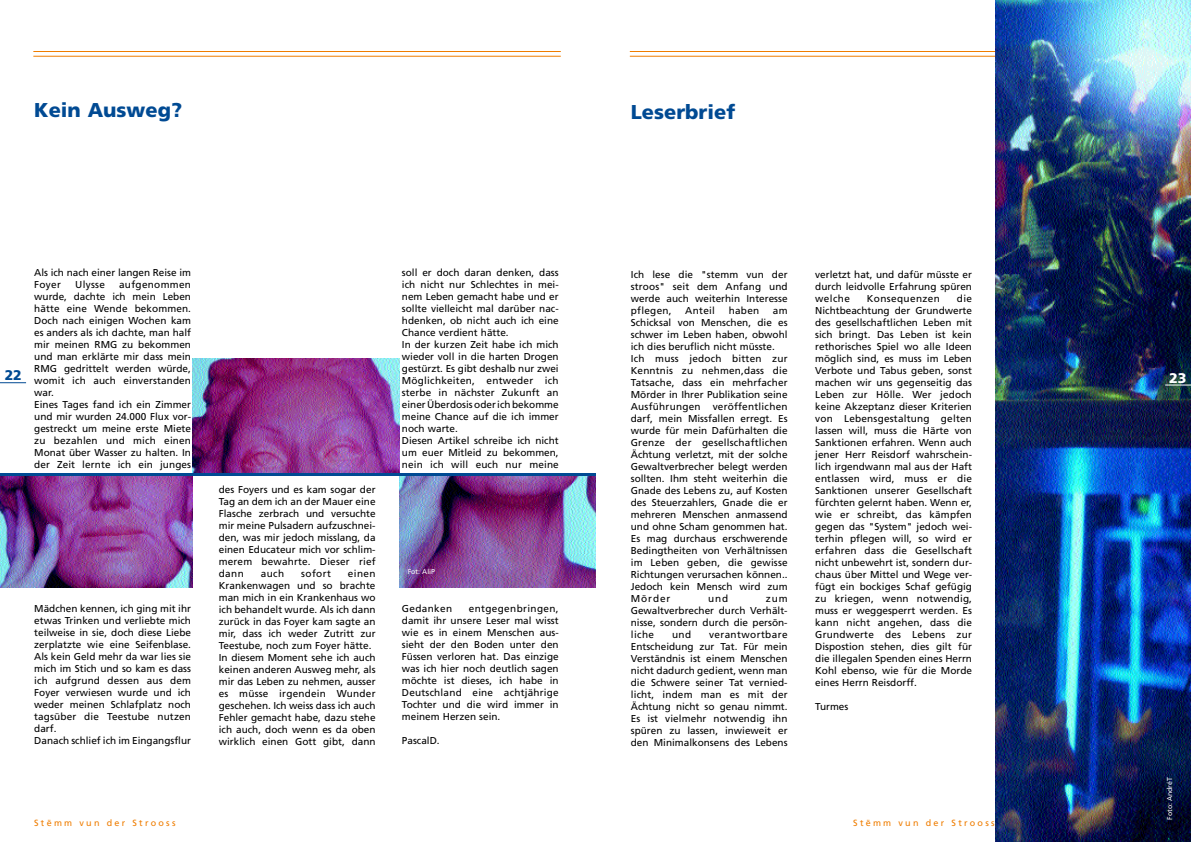
<style>
.page{position:relative;width:1191px;height:842px;background:#fff}
.page>*{position:absolute;margin:0;border:0;box-sizing:border-box;transform-origin:0 0}
.t1{font:900 20px "Frutiger";color:#004a93}
.t2{font:900 14px "Frutiger";color:#004a93}
.t3{font:900 14px "Frutiger";color:#fff}
.t4{font:10px/12px "Frutiger";color:#000;text-align:justify}
.t5{font:10px "Frutiger";letter-spacing:.04em;color:#000}
.t6{font:10px "Frutiger";letter-spacing:.035em;color:#000}
.t7{font:9px "Frutiger";letter-spacing:.25em;color:#ef7d00}
.t8{font:7px "Frutiger";color:#fff}
</style>
<div class="page">
<img style="left:192px;top:359px;width:207px;height:114px">
<svg style="left:630px;top:55px;width:365px;height:1px"></svg>
<hr style="left:630px;top:51px;width:527px;height:1px;background:#ef7d00">
<hr style="left:630px;top:56px;width:527px;height:1px;background:#ef7d00">
<svg style="left:33px;top:55px;width:528px;height:1px"></svg>
<hr style="left:33px;top:51px;width:528px;height:1px;background:#ef7d00">
<hr style="left:33px;top:56px;width:528px;height:1px;background:#ef7d00">
<img style="left:0;top:475px;width:192px;height:112px">
<svg style="left:0;top:382px;width:26px;height:1px"></svg>
<img style="left:399px;top:475px;width:196px;height:112px">
<hr style="left:0;top:473px;width:595px;height:2px;background:#004a93">
<img style="left:995px;top:0;width:196px;height:842px">
<svg style="left:1165px;top:384px;width:26px;height:1px"></svg>
<h1 class="t1" style="left:34px;top:98px;width:149px">Kein Ausweg?</h1>
<h2 class="t2" style="left:5px;top:367px;width:19px">22</h2>
<p class="t4" style="left:34px;top:267px;width:158px">Als ich nach einer langen Reise im<br>Foyer</p>
<p class="t4" style="left:34px;top:279px;width:158px;text-align:left;text-indent:85px">aufgenommen wurde, dachte ich mein Leben hätte eine Wende bekommen.<br>Doch nach einigen Wochen kam es anders als ich dachte, man half mir meinen RMG zu bekommen und man erklärte mir dass mein<br>RMG gedrittelt werden würde, womit ich auch einverstanden war.<br>Eines Tages fand ich ein Zimmer und mir wurden 24.000 Flux vor&shy;gestreckt um meine erste Miete zu bezahlen und mich einen<br>Monat über Wasser zu halten. In der Zeit lernte ich ein junges</p>
<p class="t4" style="left:75px;top:279px;width:31px">Ulysse</p>
<p class="t4" style="left:34px;top:603px;width:158px;text-align:left">Mädchen kennen, ich ging mit ihr etwas Trinken und verliebte mich teilweise in sie, doch diese Liebe zerplatzte wie eine Seifenblase.<br>Als kein Geld mehr da war lies sie mich im Stich und so kam es dass ich aufgrund dessen aus dem<br>Foyer verwiesen wurde und ich weder meinen Schlafplatz noch tagsüber die Teestube nutzen darf.<br>Danach schlief ich im Eingangsflur</p>
<p class="t4" style="left:219px;top:483px;width:158px">des Foyers und es kam sogar der Tag an dem ich an der Mauer eine Flasche zerbrach und versuchte mir meine Pulsadern aufzuschnei&shy;den, was mir jedoch misslang, da einen Educateur mich vor schlim&shy;merem bewahrte. Dieser rief dann</p>
<p class="t4" style="left:261px;top:567px;width:25px">auch</p>
<p class="t4" style="left:301px;top:567px;width:31px">sofort</p>
<p class="t4" style="left:219px;top:567px;width:158px;text-align:left;text-indent:129px">einen<br>Krankenwagen und so brachte man mich in ein Krankenhaus wo ich behandelt wurde. Als ich dann zurück in das Foyer kam sagte an mir, dass ich weder Zutritt zur<br>Teestube, noch zum Foyer hätte.<br>In diesem Moment sehe ich auch keinen anderen Ausweg mehr, als mir das Leben zu nehmen, ausser es müsse irgendein Wunder geschehen. Ich weiss dass ich auch<br>Fehler gemacht habe, dazu stehe ich auch, doch wenn es da oben wirklich einen Gott gibt, dann</p>
<p class="t4" style="left:402px;top:267px;width:158px;text-align:left">soll er doch daran denken, dass ich nicht nur Schlechtes in mei&shy;nem Leben gemacht habe und er sollte vielleicht mal darüber nac&shy;hdenken, ob nicht auch ich eine<br>Chance verdient hätte.<br>In der kurzen Zeit habe ich mich wieder voll in die harten Drogen gestürzt. Es gibt deshalb nur zwei<br>Möglichkeiten, entweder ich sterbe in nächster Zukunft an einer Überdosis oder ich bekomme meine Chance auf die ich immer noch warte.<br>Diesen Artikel schreibe ich nicht um euer Mitleid zu bekommen, nein ich will euch nur meine</p>
<p class="t8" style="left:408px;top:568px;width:29px">Fot: AliP</p>
<p class="t4" style="left:402px;top:603px;width:158px;text-indent:67px">entgegenbringen, damit ihr unsere Leser mal wisst wie es in einem Menschen aus&shy;sieht der den Boden unter den Füssen verloren hat. Das einzige was ich hier noch deutlich sagen möchte ist dieses, ich habe in Deutschland eine achtjährige Tochter und die wird immer in meinem Herzen sein.</p>
<p class="t4" style="left:402px;top:735px;width:39px">PascalD.</p>
<p class="t6" style="left:402px;top:603px;width:52px">Gedanken</p>
<p class="t7" style="left:34px;top:817px;width:143px">Stëmm vun der Strooss</p>
<h1 class="t1" style="left:631px;top:100px;width:106px">Leserbrief</h1>
<p class="t4" style="left:631px;top:268px;width:158px">Ich lese die "stemm vun der stroos" seit dem Anfang und werde auch weiterhin Interesse pflegen,</p>
<p class="t4" style="left:685px;top:304px;width:31px">Anteil</p>
<p class="t4" style="left:728px;top:304px;width:32px">haben</p>
<p class="t4" style="left:631px;top:304px;width:158px;text-align:left;text-indent:142px">am<br>Schicksal von Menschen, die es schwer im Leben haben, obwohl ich dies beruflich nicht müsste.<br>Ich muss jedoch bitten zur<br>Kenntnis zu nehmen,dass die<br>Tatsache, dass ein mehrfacher<br>Mörder in Ihrer Publikation seine<br>Ausführungen veröffentlichen darf, mein Missfallen erregt. Es wurde für mein Dafürhalten die<br>Grenze der gesellschaftlichen<br>Ächtung verletzt, mit der solche<br>Gewaltverbrecher belegt werden sollten. Ihm steht weiterhin die<br>Gnade des Lebens zu, auf Kosten des Steuerzahlers, Gnade die er mehreren Menschen anmassend und ohne Scham genommen hat.<br>Es mag durchaus erschwerende<br>Bedingtheiten von Verhältnissen im Leben geben, die gewisse<br>Richtungen verursachen können..<br>Jedoch kein Mensch wird zum<br>Mörder</p>
<p class="t4" style="left:708px;top:592px;width:22px">und</p>
<p class="t4" style="left:631px;top:592px;width:158px;text-indent:135px">zum Gewaltverbrecher durch Verhält&shy;nisse, sondern durch die persön&shy;liche</p>
<p class="t4" style="left:631px;top:628px;width:158px;text-indent:78px">verantwortbare Entscheidung zur Tat. Für mein Verständnis ist einem Menschen nicht dadurch gedient, wenn man die Schwere seiner Tat vernied&shy;licht, indem man es mit der Ächtung nicht so genau nimmt.<br>Es ist vielmehr notwendig ihn spüren zu lassen, inwieweit er den Minimalkonsens des Lebens</p>
<p class="t4" style="left:672px;top:628px;width:21px">und</p>
<p class="t4" style="left:815px;top:268px;width:158px">verletzt hat, und dafür müsste er durch leidvolle Erfahrung spüren welche</p>
<p class="t4" style="left:815px;top:292px;width:158px;text-indent:142px">die Nichtbeachtung der Grundwerte des gesellschaftlichen Leben mit sich bringt. Das Leben ist kein rethorisches Spiel wo alle Ideen möglich sind, es muss im Leben Verbote und Tabus geben, sonst machen wir uns gegenseitig das Leben zur Hölle. Wer jedoch keine Akzeptanz dieser Kriterien von Lebensgestaltung gelten lassen will, muss die Härte von Sanktionen erfahren. Wenn auch jener Herr Reisdorf wahrschein&shy;lich irgendwann mal aus der Haft entlassen wird, muss er die Sanktionen unserer Gesellschaft fürchten gelernt haben. Wenn er, wie er schreibt, das kämpfen gegen das "System" jedoch wei&shy;terhin pflegen will, so wird er erfahren dass die Gesellschaft nicht unbewehrt ist, sondern dur&shy;chaus über Mittel und Wege ver&shy;fügt ein bockiges Schaf gefügig zu kriegen, wenn notwendig, muss er weggesperrt werden. Es kann nicht angehen, dass die Grundwerte des Lebens zur Dispostion stehen, dies gilt für die illegalen Spenden eines Herrn Kohl ebenso, wie für die Morde eines Herrn Reisdorff.</p>
<p class="t4" style="left:815px;top:700px;width:35px">Turmes</p>
<p class="t5" style="left:867px;top:293px;width:75px">Konsequenzen</p>
<p class="t7" style="left:853px;top:817px;width:143px">Stëmm vun der Strooss</p>
<h2 class="t3" style="left:1169px;top:370px;width:19px">23</h2>
<p class="t8" style="left:1165px;top:820px;width:44px;rotate:-90deg">Foto: AndréT</p>
</div>
